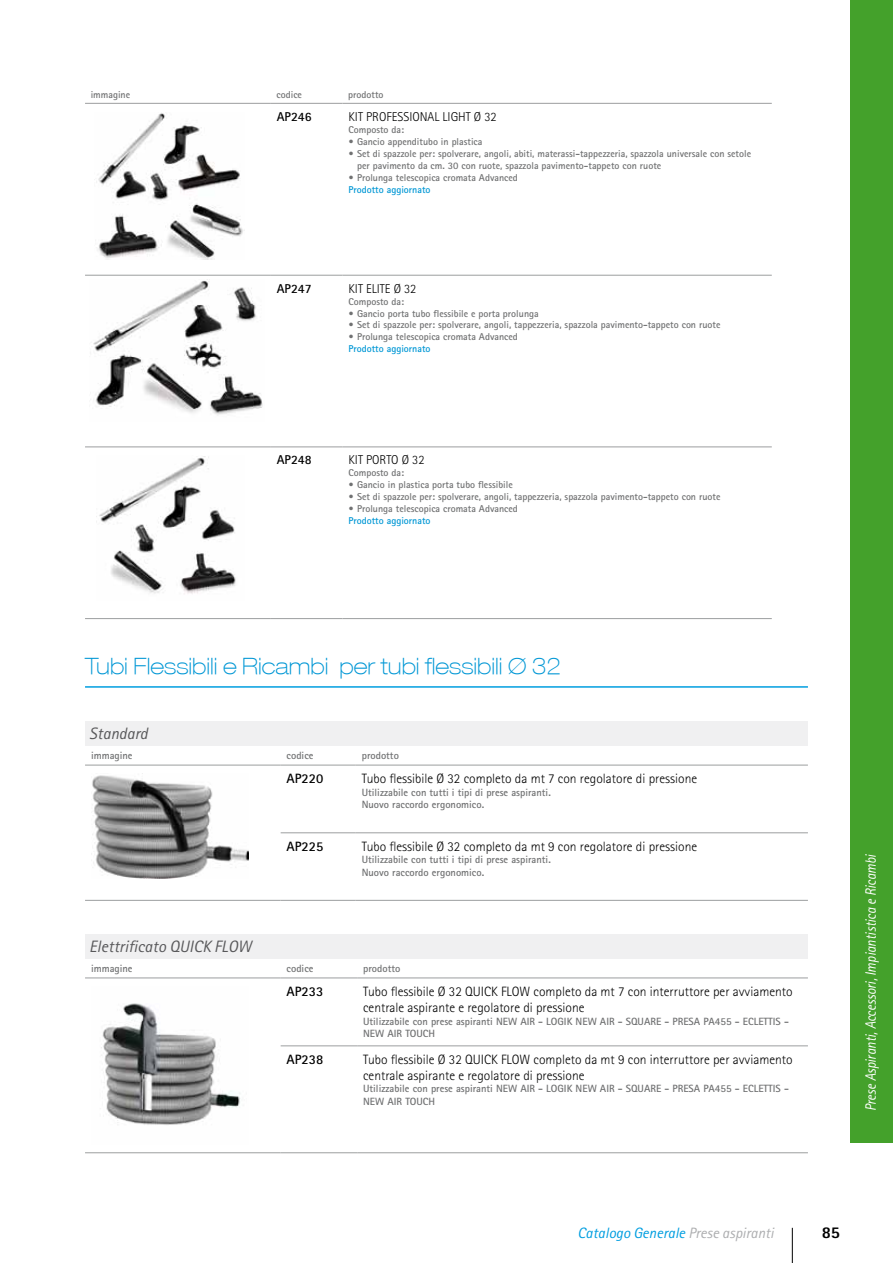
<style>
.page{position:relative;width:893px;height:1263px;background:#fff}
.page>*{position:absolute;margin:0;border:0;box-sizing:border-box;transform-origin:0 0}
.t1{font:100 expanded 22.5px "Helvetica Neue LT";color:#0097d5}
.t2{font:italic 16.5px "Rotis Sans Serif Std";color:#58585a}
.t3{font:800 16.5px "Rotis Sans Serif Std";color:#000}
.t4{font:italic 15px "Rotis Sans Serif Std";letter-spacing:-.005em;color:#fff;scale:.89 1}
.t5{font:italic 15px "Rotis Sans Serif Std";color:#009ee0}
.t6{font:300 13.5px/16.2px "Rotis Sans Serif Std";color:#000}
.t7{font:700 13.5px "Rotis Sans Serif Std";color:#000}
.t8{font:300 12.9px "Rotis Sans Serif Std";color:#000}
.t9{font:700 12.9px "Rotis Sans Serif Std";color:#000}
.t10{font:700 10.5px/12.6px "Rotis Sans Serif Std";color:#707172}
.t11{font:700 10.05px/12px "Rotis Sans Serif Std";color:#707172}
.t12{font:700 10.05px "Rotis Sans Serif Std";color:#0097d5}
.s1{color:#adaeb0}
</style>
<div class="page">
<div style="left:850px;top:0;width:43px;height:1142px;background:#44a12b"></div>
<hr style="left:792px;top:1228px;width:1px;height:35px;background:#000">
<hr style="left:85px;top:103px;width:186px;height:1px;background:#9c9e9f">
<hr style="left:271px;top:103px;width:72px;height:1px;background:#9c9e9f">
<hr style="left:343px;top:103px;width:429px;height:1px;background:#9c9e9f">
<hr style="left:85px;top:275px;width:186px;height:1px;background:#9c9e9f">
<hr style="left:271px;top:275px;width:72px;height:1px;background:#9c9e9f">
<hr style="left:343px;top:275px;width:429px;height:1px;background:#9c9e9f">
<hr style="left:85px;top:447px;width:186px;height:1px;background:#9c9e9f">
<hr style="left:271px;top:447px;width:72px;height:1px;background:#9c9e9f">
<hr style="left:343px;top:447px;width:429px;height:1px;background:#9c9e9f">
<hr style="left:85px;top:618px;width:186px;height:1px;background:#9c9e9f">
<hr style="left:271px;top:618px;width:72px;height:1px;background:#9c9e9f">
<hr style="left:343px;top:618px;width:429px;height:1px;background:#9c9e9f">
<img style="left:94px;top:113px;width:151px;height:147px">
<img style="left:93px;top:279px;width:170px;height:136px">
<img style="left:99px;top:456px;width:137px;height:138px">
<hr style="left:85px;top:686px;width:723px;height:2px;background:#009ee0">
<div style="left:85px;top:722px;width:723px;height:24px;background:#f0f0f1"></div>
<hr style="left:85px;top:765px;width:196px;height:1px;background:#9c9e9f">
<hr style="left:281px;top:765px;width:75px;height:1px;background:#9c9e9f">
<hr style="left:356px;top:765px;width:452px;height:1px;background:#9c9e9f">
<hr style="left:281px;top:832px;width:75px;height:1px;background:#9c9e9f">
<hr style="left:356px;top:832px;width:452px;height:1px;background:#9c9e9f">
<hr style="left:85px;top:900px;width:196px;height:1px;background:#9c9e9f">
<hr style="left:281px;top:900px;width:75px;height:1px;background:#9c9e9f">
<hr style="left:356px;top:900px;width:452px;height:1px;background:#9c9e9f">
<img style="left:91px;top:775px;width:158px;height:104px">
<div style="left:85px;top:934px;width:723px;height:25px;background:#f0f0f1"></div>
<hr style="left:85px;top:977px;width:196px;height:1px;background:#9c9e9f">
<hr style="left:281px;top:977px;width:76px;height:1px;background:#9c9e9f">
<hr style="left:357px;top:977px;width:451px;height:1px;background:#9c9e9f">
<hr style="left:281px;top:1045px;width:76px;height:1px;background:#9c9e9f">
<hr style="left:357px;top:1045px;width:451px;height:1px;background:#9c9e9f">
<hr style="left:85px;top:1152px;width:196px;height:1px;background:#9c9e9f">
<hr style="left:281px;top:1152px;width:76px;height:1px;background:#9c9e9f">
<hr style="left:357px;top:1152px;width:451px;height:1px;background:#9c9e9f">
<img style="left:101px;top:1003px;width:139px;height:122px">
<p class="t11" style="left:91px;top:88px;width:41px">immagine</p>
<p class="t11" style="left:277px;top:88px;width:27px">codice</p>
<p class="t11" style="left:348px;top:88px;width:37px">prodotto</p>
<p class="t9" style="left:277px;top:108px;width:36px">AP246</p>
<p class="t8" style="left:349px;top:109px;width:150px">KIT PROFESSIONAL LIGHT Ø 32</p>
<p class="t11" style="left:349px;top:123px;width:57px">Composto da:</p>
<p class="t11" style="left:349px;top:135px;width:135px">• Gancio appenditubo in plastica</p>
<p class="t11" style="left:357px;top:147px;width:396px;text-indent:-9px">• Set di spazzole per: spolverare, angoli, abiti, materassi-tappezzeria, spazzola universale con setole per pavimento da cm. 30 con ruote, spazzola pavimento-tappeto con ruote</p>
<p class="t11" style="left:349px;top:171px;width:171px">• Prolunga telescopica cromata Advanced</p>
<p class="t12" style="left:349px;top:183px;width:84px">Prodotto aggiornato</p>
<p class="t9" style="left:277px;top:280px;width:36px">AP247</p>
<p class="t8" style="left:349px;top:281px;width:69px">KIT ELITE Ø 32</p>
<p class="t11" style="left:349px;top:295px;width:57px">Composto da:</p>
<p class="t11" style="left:349px;top:307px;width:192px">• Gancio porta tubo flessibile e porta prolunga</p>
<p class="t11" style="left:349px;top:319px;width:373px">• Set di spazzole per: spolverare, angoli, tappezzeria, spazzola pavimento-tappeto con ruote</p>
<p class="t11" style="left:349px;top:331px;width:171px">• Prolunga telescopica cromata Advanced</p>
<p class="t12" style="left:349px;top:343px;width:84px">Prodotto aggiornato</p>
<p class="t9" style="left:277px;top:452px;width:36px">AP248</p>
<p class="t8" style="left:349px;top:452px;width:77px">KIT PORTO Ø 32</p>
<p class="t11" style="left:349px;top:467px;width:57px">Composto da:</p>
<p class="t11" style="left:349px;top:479px;width:166px">• Gancio in plastica porta tubo flessibile</p>
<p class="t11" style="left:349px;top:491px;width:373px">• Set di spazzole per: spolverare, angoli, tappezzeria, spazzola pavimento-tappeto con ruote</p>
<p class="t11" style="left:349px;top:502px;width:171px">• Prolunga telescopica cromata Advanced</p>
<p class="t12" style="left:349px;top:514px;width:84px">Prodotto aggiornato</p>
<h1 class="t1" style="left:85px;top:653px;width:477px">Tubi Flessibili e Ricambi per tubi flessibili Ø 32</h1>
<h2 class="t2" style="left:89px;top:724px;width:60px">Standard</h2>
<p class="t10" style="left:91px;top:749px;width:43px">immagine</p>
<p class="t10" style="left:287px;top:749px;width:28px">codice</p>
<p class="t10" style="left:362px;top:749px;width:39px">prodotto</p>
<h3 class="t7" style="left:287px;top:770px;width:38px">AP220</h3>
<h3 class="t6" style="left:362px;top:770px;width:337px">Tubo flessibile Ø 32 completo da mt 7 con regolatore di pressione</h3>
<p class="t10" style="left:362px;top:786px;width:191px">Utilizzabile con tutti i tipi di prese aspiranti.<br>Nuovo raccordo ergonomico.</p>
<h3 class="t7" style="left:287px;top:837px;width:38px">AP225</h3>
<h3 class="t6" style="left:362px;top:838px;width:337px">Tubo flessibile Ø 32 completo da mt 9 con regolatore di pressione</h3>
<p class="t10" style="left:362px;top:853px;width:191px">Utilizzabile con tutti i tipi di prese aspiranti.<br>Nuovo raccordo ergonomico.</p>
<h2 class="t2" style="left:89px;top:937px;width:164px">Elettrificato QUICK FLOW</h2>
<p class="t10" style="left:91px;top:962px;width:43px">immagine</p>
<p class="t10" style="left:287px;top:962px;width:28px">codice</p>
<p class="t10" style="left:363px;top:962px;width:39px">prodotto</p>
<h3 class="t7" style="left:287px;top:983px;width:38px">AP233</h3>
<h3 class="t6" style="left:363px;top:983px;width:431px">Tubo flessibile Ø 32 QUICK FLOW completo da mt 7 con interruttore per avviamento centrale aspirante e regolatore di pressione</h3>
<p class="t10" style="left:363px;top:1015px;width:427px">Utilizzabile con prese aspiranti NEW AIR - LOGIK NEW AIR - SQUARE - PRESA PA455 - ECLETTIS -<br>NEW AIR TOUCH</p>
<h3 class="t7" style="left:287px;top:1050px;width:38px">AP238</h3>
<h3 class="t6" style="left:363px;top:1051px;width:431px">Tubo flessibile Ø 32 QUICK FLOW completo da mt 9 con interruttore per avviamento centrale aspirante e regolatore di pressione</h3>
<p class="t10" style="left:363px;top:1082px;width:427px">Utilizzabile con prese aspiranti NEW AIR - LOGIK NEW AIR - SQUARE - PRESA PA455 - ECLETTIS -<br>NEW AIR TOUCH</p>
<h3 class="t4" style="left:862px;top:1111px;width:291px;rotate:-90deg">Prese Aspiranti, Accessori, Impiantistica e Ricambi</h3>
<h3 class="t5" style="left:578px;top:1224px;width:198px">Catalogo Generale <span class="s1">Prese aspiranti</span></h3>
<h2 class="t3" style="left:822px;top:1222px;width:20px">85</h2>
</div>
